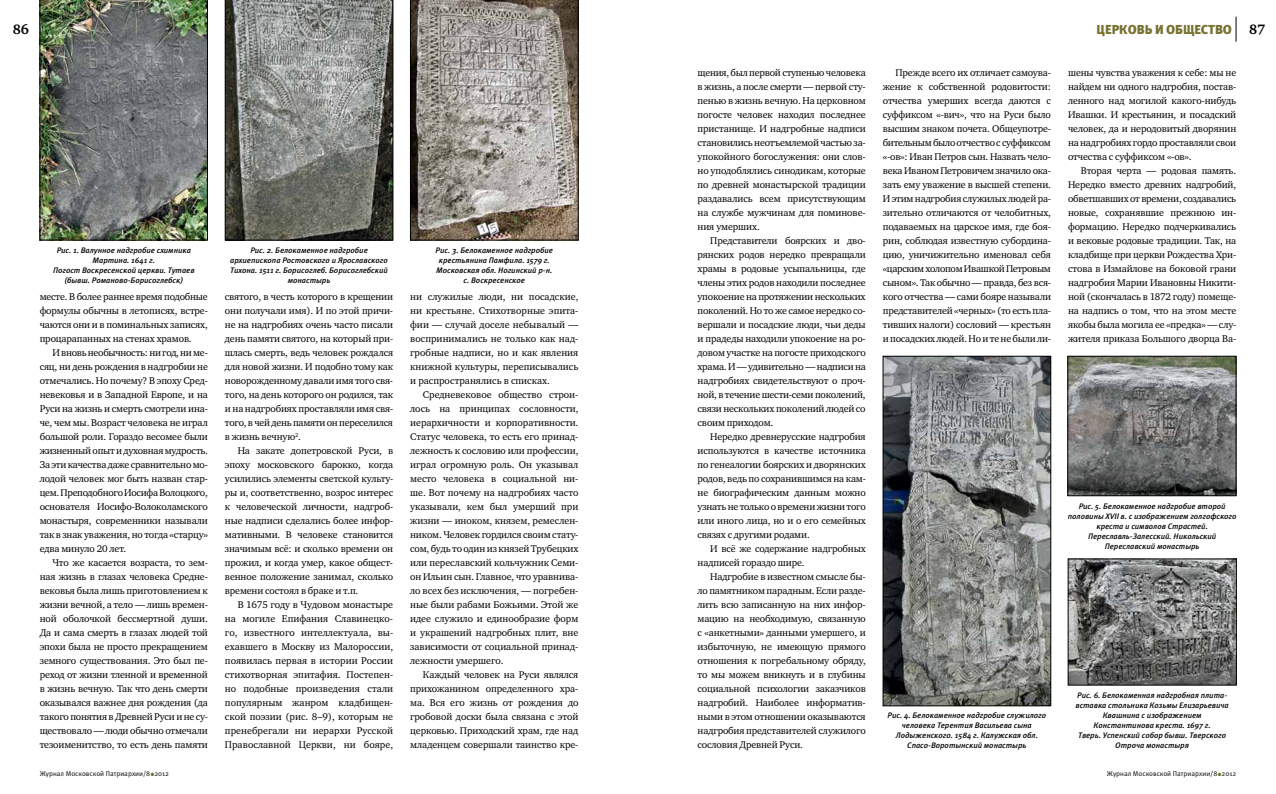
<style>
.page{position:relative;width:1276px;height:794px;background:#fff}
.page>*{position:absolute;margin:0;border:0;box-sizing:border-box;transform-origin:0 0}
.t1{font:700 14px "Charter ITC";color:#000}
.t2{font:900 13px "Meta Pro";letter-spacing:-.005em;color:#777332}
.t3{font:10px/14px "Charter ITC";letter-spacing:-.015em;color:#000;text-align:justify}
.t4{font:italic 500 8px/10px "Meta Pro";letter-spacing:-.005em;color:#000;text-align:center}
.t5{font:7px "Meta Pro";color:#000}
</style>
<div class="page">
<svg style="left:1235px;top:17px;width:1px;height:25px"></svg>
<svg style="left:1217px;top:772px;width:4px;height:4px"></svg>
<img style="left:39px;top:0;width:169px;height:240px">
<svg style="left:225px;top:0;width:168px;height:240px"></svg>
<svg style="left:410px;top:0;width:168px;height:240px"></svg>
<img style="left:885px;top:358px;width:164px;height:346px">
<div style="left:883px;top:356px;width:168px;height:350px;border:1px solid #000"></div>
<img style="left:1069px;top:358px;width:165px;height:136px">
<div style="left:1067px;top:356px;width:169px;height:140px;border:1px solid #000"></div>
<img style="left:1070px;top:561px;width:164px;height:122px">
<h1 class="t1" style="left:13px;top:20px;width:18px">86</h1>
<h1 class="t1" style="left:1249px;top:20px;width:18px">87</h1>
<h2 class="t2" style="left:1096px;top:21px;width:135px">церковь и общество</h2>
<p class="t4" style="left:53px;top:245px;width:143px">Рис. 1. Валунное надгробие схимника<br>Мартина. 1641 г.<br>Погост Воскресенской церкви. Тутаев (бывш. Романово-Борисоглебск)</p>
<p class="t4" style="left:230px;top:245px;width:159px">Рис. 2. Белокаменное надгробие архиепископа Ростовского и Ярославского<br>Тихона. 1511 г. Борисоглеб. Борисоглебский монастырь</p>
<p class="t4" style="left:436px;top:245px;width:119px">Рис. 3. Белокаменное надгробие крестьянина Памфила. 1579 г.<br>Московская обл. Ногинский р-н. с. Воскресенское</p>
<p class="t3" style="left:40px;top:289px;width:170px">месте. В более раннее время подобные формулы обычны в летописях, встре&shy;чаются они и в поминальных записях, процарапанных на стенах храмов.</p>
<p class="t3" style="left:40px;top:345px;width:170px;text-indent:13px">И вновь необычность: ни год, ни ме&shy;сяц, ни день рождения в надгробии не отмечались. Но почему? В эпоху Сред&shy;невековья и в Западной Европе, и на Руси на жизнь и смерть смотрели ина&shy;че, чем мы. Возраст человека не играл большой роли. Гораздо весомее были жизненный опыт и духовная мудрость.<br>За эти качества даже сравнительно мо&shy;лодой человек мог быть назван стар&shy;цем. Преподобного Иосифа Волоцкого, основателя Иосифо-Волоколамского монастыря, современники называли так в знак уважения, но тогда «старцу» едва минуло 20 лет.</p>
<p class="t3" style="left:40px;top:555px;width:170px;text-indent:13px">Что же касается возраста, то зем&shy;ная жизнь в глазах человека Средне&shy;вековья была лишь приготовлением к жизни вечной, а тело — лишь времен&shy;ной оболочкой бессмертной души.<br>Да и сама смерть в глазах людей той эпохи была не просто прекращением земного существования. Это был пе&shy;реход от жизни тленной и временной в жизнь вечную. Так что день смерти оказывался важнее дня рождения (да такого понятия в Древней Руси и не су&shy;ществовало — люди обычно отмечали тезоименитство, то есть день памяти</p>
<p class="t3" style="left:225px;top:289px;width:170px">святого, в честь которого в крещении они получали имя). И по этой причи&shy;не на надгробиях очень часто писали день памяти святого, на который при&shy;шлась смерть, ведь человек рождался для новой жизни. И подобно тому как новорожденному давали имя того свя&shy;того, на день которого он родился, так и на надгробиях проставляли имя свя&shy;того, в чей день памяти он переселился в жизнь вечную<sup>2</sup>.</p>
<p class="t3" style="left:225px;top:443px;width:170px;text-indent:13px">На закате допетровской Руси, в эпоху московского барокко, когда усилились элементы светской культу&shy;ры и, соответственно, возрос интерес к человеческой личности, надгроб&shy;ные надписи сделались более инфор&shy;мативными. В человеке становится значимым всё: и сколько времени он прожил, и когда умер, какое общест&shy;венное положение занимал, сколько времени состоял в браке и т.п.</p>
<p class="t3" style="left:225px;top:597px;width:170px;text-indent:13px">В 1675 году в Чудовом монастыре на могиле Епифания Славинецко&shy;го, известного интеллектуала, вы&shy;ехавшего в Москву из Малороссии, появилась первая в истории России стихотворная эпитафия. Постепен&shy;но подобные произведения стали популярным жанром кладбищен&shy;ской поэзии (рис. 8–9), которым не пренебрегали ни иерархи Русской Православной Церкви, ни бояре,</p>
<p class="t3" style="left:410px;top:289px;width:170px">ни служилые люди, ни посадские, ни крестьяне. Стихотворные эпита&shy;фии — случай доселе небывалый — воспринимались не только как над&shy;гробные надписи, но и как явления книжной культуры, переписывались и распространялись в списках.</p>
<p class="t3" style="left:410px;top:387px;width:170px;text-indent:13px">Средневековое общество строи&shy;лось на принципах сословности, иерархичности и корпоративности.<br>Статус человека, то есть его принад&shy;лежность к сословию или профессии, играл огромную роль. Он указывал место человека в социальной ни&shy;ше. Вот почему на надгробиях часто указывали, кем был умерший при жизни — иноком, князем, ремеслен&shy;ником. Человек гордился своим стату&shy;сом, будь то один из князей Трубецких или переславский кольчужник Семи&shy;он Ильин сын. Главное, что уравнива&shy;ло всех без исключения, — погребен&shy;ные были рабами Божьими. Этой же идее служило и единообразие форм и украшений надгробных плит, вне зависимости от социальной принад&shy;лежности умершего.</p>
<p class="t3" style="left:410px;top:667px;width:170px;text-indent:13px">Каждый человек на Руси являлся прихожанином определенного хра&shy;ма. Вся его жизнь от рождения до гробовой доски была связана с этой церковью. Приходский храм, где над младенцем совершали таинство кре-</p>
<p class="t3" style="left:697px;top:65px;width:170px">щения, был первой ступенью человека в жизнь, а после смерти — первой сту&shy;пенью в жизнь вечную. На церковном погосте человек находил последнее пристанище. И надгробные надписи становились неотъемлемой частью за&shy;упокойного богослужения: они слов&shy;но уподоблялись синодикам, которые по древней монастырской традиции раздавались всем присутствующим на службе мужчинам для поминове&shy;ния умерших.</p>
<p class="t3" style="left:697px;top:233px;width:170px;text-indent:13px">Представители боярских и дво&shy;рянских родов нередко превращали храмы в родовые усыпальницы, где члены этих родов находили последнее упокоение на протяжении нескольких поколений. Но то же самое нередко со&shy;вершали и посадские люди, чьи деды и прадеды находили упокоение на ро&shy;довом участке на погосте приходского храма. И — удивительно — надписи на надгробиях свидетельствуют о проч&shy;ной, в течение шести-семи поколений, связи нескольких поколений людей со своим приходом.</p>
<p class="t3" style="left:697px;top:429px;width:170px;text-indent:13px">Нередко древнерусские надгробия используются в качестве источника по генеалогии боярских и дворянских родов, ведь по сохранившимся на кам&shy;не биографическим данным можно узнать не только о времени жизни того или иного лица, но и о его семейных связях с другими родами.</p>
<p class="t3" style="left:697px;top:541px;width:170px;text-indent:13px">И всё же содержание надгробных надписей гораздо шире.</p>
<p class="t3" style="left:697px;top:569px;width:170px;text-indent:13px">Надгробие в известном смысле бы&shy;ло памятником парадным. Если разде&shy;лить всю записанную на них инфор&shy;мацию на необходимую, связанную с «анкетными» данными умершего, и избыточную, не имеющую прямого отношения к погребальному обряду, то мы можем вникнуть и в глубины социальной психологии заказчиков надгробий. Наиболее информатив&shy;ными в этом отношении оказываются надгробия представителей служилого сословия Древней Руси.</p>
<p class="t3" style="left:883px;top:65px;width:170px;text-indent:13px">Прежде всего их отличает самоува&shy;жение к собственной родовитости: отчества умерших всегда даются с суффиксом «-вич», что на Руси было высшим знаком почета. Общеупотре&shy;бительным было отчество с суффиксом «-ов»: Иван Петров сын. Назвать чело&shy;века Иваном Петровичем значило ока&shy;зать ему уважение в высшей степени.<br>И этим надгробия служилых людей ра&shy;зительно отличаются от челобитных, подаваемых на царское имя, где боя&shy;рин, соблюдая известную субордина&shy;цию, уничижительно именовал себя «царским холопом Ивашкой Петровым сыном». Так обычно — правда, без вся&shy;кого отчества — сами бояре называли представителей «черных» (то есть пла&shy;тивших налоги) сословий — крестьян и посадских людей. Но и те не были ли-</p>
<p class="t3" style="left:1068px;top:65px;width:170px">шены чувства уважения к себе: мы не найдем ни одного надгробия, постав&shy;ленного над могилой какого-нибудь Ивашки. И крестьянин, и посадский человек, да и неродовитый дворянин на надгробиях гордо проставляли свои отчества с суффиксом «-ов».</p>
<p class="t3" style="left:1068px;top:163px;width:170px;text-indent:13px">Вторая черта — родовая память.<br>Нередко вместо древних надгробий, обветшавших от времени, создавались новые, сохранявшие прежнюю ин&shy;формацию. Нередко подчеркивались и вековые родовые традиции. Так, на кладбище при церкви Рождества Хри&shy;стова в Измайлове на боковой грани надгробия Марии Ивановны Никити&shy;ной (скончалась в 1872 году) помеще&shy;на надпись о том, что на этом месте якобы была могила ее «предка» — слу&shy;жителя приказа Большого дворца Ва-</p>
<p class="t4" style="left:1068px;top:502px;width:170px">Рис. 5. Белокаменное надгробие второй половины XVII в. с изображением голгофского креста и символов Страстей.<br>Переславль-Залесский. Никольский Переславский монастырь</p>
<p class="t4" style="left:887px;top:710px;width:160px">Рис. 4. Белокаменное надгробие служилого человека Терентия Васильева сына Лодыженского. 1584 г. Калужская обл.<br>Спасо-Воротынский монастырь</p>
<p class="t4" style="left:1075px;top:690px;width:155px">Рис. 6. Белокаменная надгробная плита&shy;вставка стольника Козьмы Елизарьевича<br>Квашнина с изображением<br>Константинова креста. 1697 г.<br>Тверь. Успенский собор бывш. Тверского<br>Отроча монастыря</p>
<p class="t5" style="left:40px;top:769px;width:131px">Журнал Московской Патриархии/8 2012</p>
<p class="t5" style="left:1106px;top:769px;width:131px">Журнал Московской Патриархии/8 2012</p>
</div>
